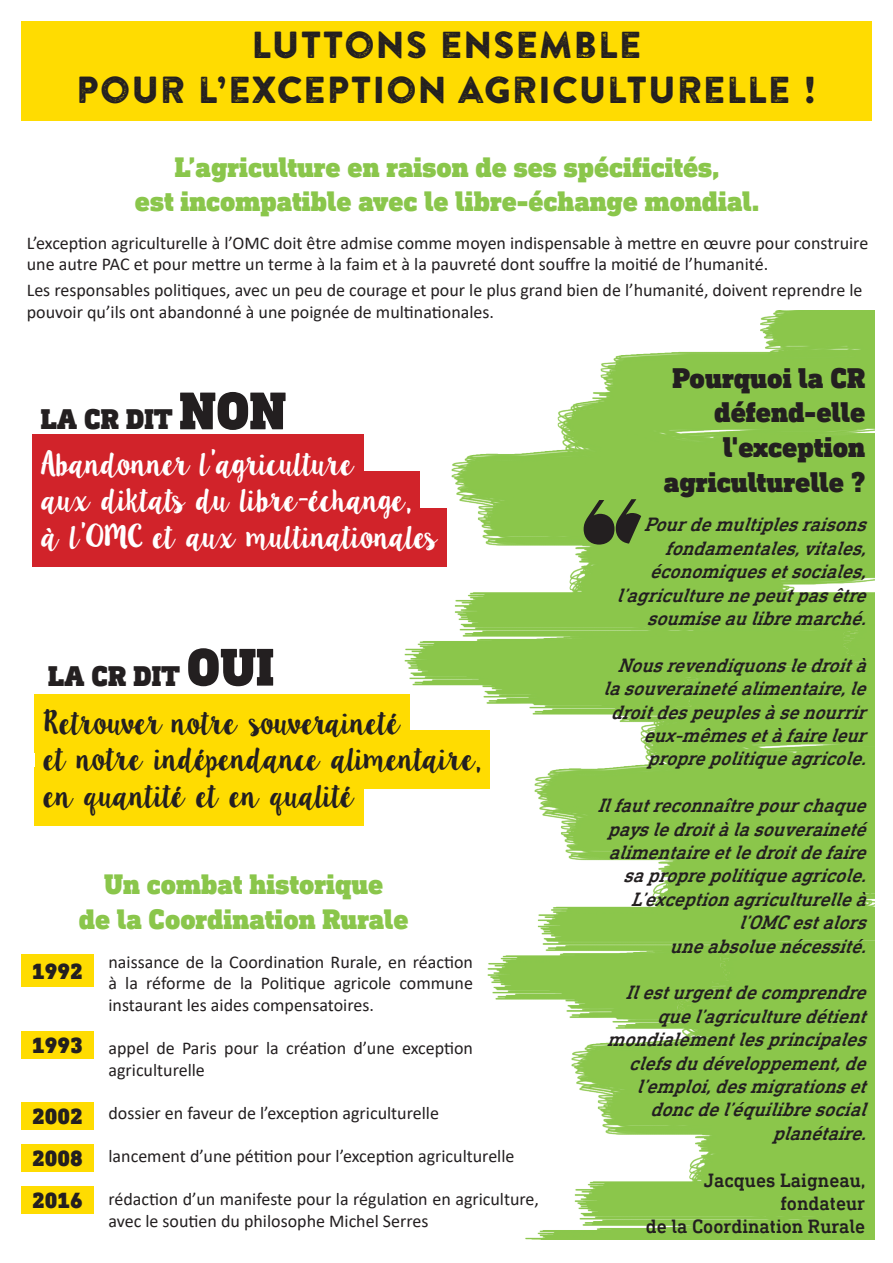
<style>
.page{position:relative;width:893px;height:1263px;background:#fff}
.page>*{position:absolute;margin:0;border:0;box-sizing:border-box;transform-origin:0 0}
.t1{font:37.5px "Brandon Printed One";color:#231f20}
.t2{font:900 28.8px "DIN Next Slab Pro";color:#231f20}
.t3{font:900 28.5px "DIN Next Slab Pro";color:#8ac64b}
.t4{font:27px "Lilly Belle";letter-spacing:-.1em;color:#fff}
.t5{font:27px "Lilly Belle";letter-spacing:-.11em;color:#231f20}
.t6{font:27px "Lilly Belle";letter-spacing:-.09em;color:#231f20}
.t7{font:900 22.2px "DIN Next Slab Pro";color:#231f20}
.t8{font:italic 500 19.5px/23.4px "DIN Next Slab Pro";color:#231f20;text-align:right}
.t9{font:500 19.5px/23.4px "DIN Next Slab Pro";color:#231f20;text-align:right}
.t10{font:18px/21.6px "Calibri";color:#231f20}
.s1{font-size:54px}
</style>
<div class="page">
<img style="left:404px;top:310px;width:471px;height:394px">
<img style="left:487px;top:625px;width:388px;height:375px">
<img style="left:523px;top:899px;width:352px;height:341px">
<svg style="left:584px;top:499px;width:57px;height:46px"></svg>
<div style="left:21px;top:21px;width:851px;height:100px;background:#ffdc01"></div>
<div style="left:32px;top:434px;width:332px;height:59px;background:#d1232a"></div>
<div style="left:32px;top:471px;width:388px;height:59px;background:#d1232a"></div>
<div style="left:32px;top:508px;width:415px;height:58px;background:#d1232a"></div>
<div style="left:35px;top:694px;width:375px;height:58px;background:#ffdc01"></div>
<div style="left:35px;top:730px;width:454px;height:59px;background:#ffdc01"></div>
<div style="left:35px;top:767px;width:329px;height:59px;background:#ffdc01"></div>
<div style="left:21px;top:954px;width:73px;height:32px;background:#ffdc01"></div>
<div style="left:21px;top:1031px;width:73px;height:28px;background:#ffdc01"></div>
<div style="left:21px;top:1102px;width:73px;height:28px;background:#ffdc01"></div>
<div style="left:21px;top:1144px;width:73px;height:28px;background:#ffdc01"></div>
<div style="left:21px;top:1186px;width:73px;height:28px;background:#ffdc01"></div>
<p class="t1" style="left:251px;top:21px;width:392px">LUTTONS ENSEMBLE</p>
<p class="t1" style="left:76px;top:66px;width:743px">POUR L’EXCEPTION AGRICULTURELLE !</p>
<p class="t3" style="left:175px;top:150px;width:546px">L’agriculture en raison de ses spécificités,</p>
<p class="t3" style="left:135px;top:184px;width:626px">est incompatible avec le libre-échange mondial.</p>
<p class="t10" style="left:27px;top:232px;width:843px">L’exception agriculturelle à l’OMC doit être admise comme moyen indispensable à mettre en œuvre pour construire une autre PAC et pour mettre un terme à la faim et à la pauvreté dont souffre la moitié de l’humanité.</p>
<p class="t10" style="left:27px;top:279px;width:837px">Les responsables politiques, avec un peu de courage et pour le plus grand bien de l’humanité, doivent reprendre le pouvoir qu’ils ont abandonné à une poignée de multinationales.</p>
<p class="t2" style="left:41px;top:402px;width:247px">LA CR DIT <span class="s1">NON</span></p>
<p class="t4" style="left:41px;top:443px;width:316px">Abandonner l’agriculture</p>
<p class="t4" style="left:41px;top:480px;width:372px">aux diktats du libre-échange,</p>
<p class="t4" style="left:41px;top:517px;width:399px">à l’OMC et aux multinationales</p>
<p class="t2" style="left:48px;top:659px;width:227px">LA CR DIT <span class="s1">OUI</span></p>
<p class="t6" style="left:43px;top:703px;width:360px">Retrouver notre souveraineté</p>
<p class="t5" style="left:43px;top:739px;width:439px">et notre indépendance alimentaire,</p>
<p class="t5" style="left:43px;top:776px;width:314px">en quantité et en qualité</p>
<p class="t3" style="left:104px;top:868px;width:281px">Un combat historique</p>
<p class="t3" style="left:79px;top:902px;width:331px">de la Coordination Rurale</p>
<p class="t7" style="left:32px;top:958px;width:52px">1992</p>
<p class="t7" style="left:32px;top:1032px;width:52px">1993</p>
<p class="t7" style="left:32px;top:1103px;width:52px">2002</p>
<p class="t7" style="left:32px;top:1145px;width:52px">2008</p>
<p class="t7" style="left:32px;top:1187px;width:52px">2016</p>
<p class="t10" style="left:109px;top:950px;width:366px;text-align:justify">naissance de la Coordination Rurale, en réaction à la réforme de la Politique agricole commune instaurant les aides compensatoires.</p>
<p class="t10" style="left:109px;top:1037px;width:366px">appel de Paris pour la création d’une exception agriculturelle</p>
<p class="t10" style="left:109px;top:1101px;width:332px">dossier en faveur de l’exception agriculturelle</p>
<p class="t10" style="left:109px;top:1145px;width:407px">lancement d’une pétition pour l’exception agriculturelle</p>
<p class="t10" style="left:109px;top:1188px;width:432px">rédaction d’un manifeste pour la régulation en agriculture, avec le soutien du philosophe Michel Serres</p>
<p class="t2" style="left:672px;top:361px;width:194px">Pourquoi la CR</p>
<p class="t2" style="left:714px;top:395px;width:153px">défend-elle</p>
<p class="t2" style="left:723px;top:430px;width:144px">l'exception</p>
<p class="t2" style="left:664px;top:465px;width:203px">agriculturelle ?</p>
<p class="t8" style="left:617px;top:513px;width:259px">Pourdemultiplesraisons fondamentales,vitales, économiquesetsociales, l’agriculturenepeutpasêtre soumiseaulibremarché.</p>
<p class="t8" style="left:603px;top:653px;width:272px">Nousrevendiquonsledroità lasouverainetéalimentaire,le droitdespeuplesàsenourrir eux-mêmesetàfaireleur proprepolitiqueagricole.</p>
<p class="t8" style="left:597px;top:794px;width:278px">Ilfautreconnaîtrepourchaque paysledroitàlasouveraineté alimentaireetledroitdefaire saproprepolitiqueagricole.<br>L’exceptionagriculturelleà l’OMCestalors</p>
<p class="t8" style="left:669px;top:934px;width:206px">uneabsoluenécessité.</p>
<p class="t8" style="left:607px;top:981px;width:268px">Ilesturgentdecomprendre quel’agriculturedétient mondialementlesprincipales clefsdudéveloppement,de l’emploi,desmigrationset doncdel’équilibresocial planétaire.</p>
<p class="t9" style="left:704px;top:1168px;width:163px">Jacques Laigneau,</p>
<p class="t9" style="left:646px;top:1191px;width:221px">fondateur<br>de la Coordination Rurale</p>
</div>
